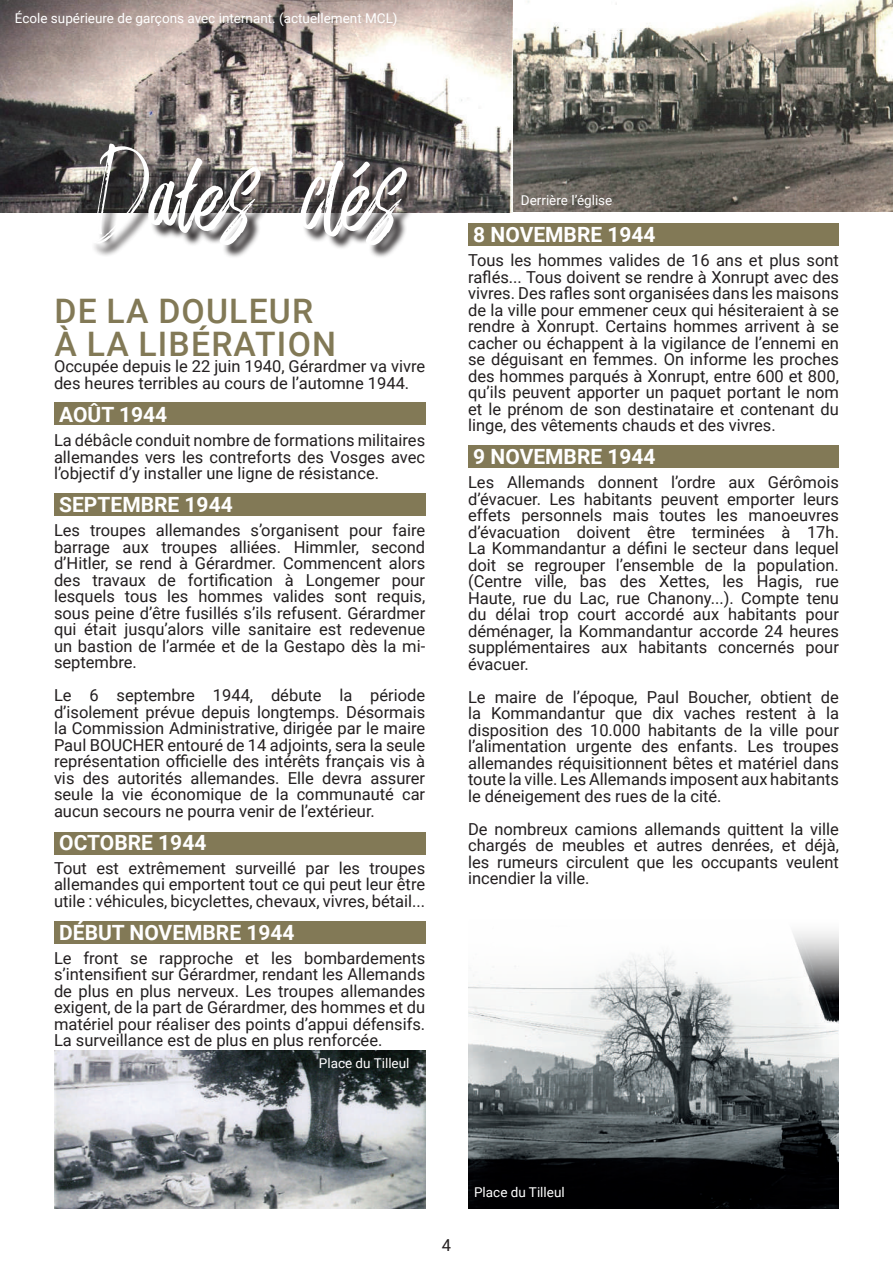
<style>
.page{position:relative;width:893px;height:1263px;background:#fff}
.page>*{position:absolute;margin:0;border:0;box-sizing:border-box;transform-origin:0 0}
.t1{font:158.25px "Rushtard Brush";color:#fff}
.t2{font:500 33.75px/33px "Roboto";letter-spacing:.035em;color:#827956}
.t3{font:700 21px "Roboto";color:#fff}
.t4{font:16.5px/16.5px "Roboto";color:#231f20;text-align:justify}
.t5{font:13.5px "Roboto";color:#fff}
</style>
<div class="page">
<div style="left:54px;top:402px;width:372px;height:23px;background:#827956"></div>
<div style="left:468px;top:223px;width:371px;height:23px;background:#827956"></div>
<div style="left:468px;top:445px;width:371px;height:23px;background:#827956"></div>
<div style="left:54px;top:493px;width:372px;height:23px;background:#827956"></div>
<div style="left:54px;top:832px;width:371px;height:23px;background:#827956"></div>
<div style="left:54px;top:921px;width:372px;height:22px;background:#827956"></div>
<img style="left:0;top:0;width:893px;height:213px">
<svg style="left:91px;top:146px;width:330px;height:111px"></svg>
<img style="left:468px;top:931px;width:371px;height:278px">
<img style="left:54px;top:1051px;width:371px;height:158px">
<p class="t5" style="left:15px;top:9px;width:384px">École supérieure de garçons avec internant. (actuellement MCL)</p>
<h1 class="t1" style="left:95px;top:124px;width:310px">Dates clés</h1>
<h2 class="t2" style="left:55px;top:293px;width:283px">DE LA DOULEUR<br>À LA LIBÉRATION</h2>
<p class="t4" style="left:54px;top:358px;width:373px">Occupée depuis le 22 juin 1940, Gérardmer va vivre des heures terribles au cours de l’automne 1944.</p>
<p class="t3" style="left:59px;top:400px;width:110px">AOÛT 1944</p>
<p class="t4" style="left:54px;top:431px;width:373px">La débâcle conduit nombre de formations militaires allemandes vers les contreforts des Vosges avec l’objectif d’y installer une ligne de résistance.</p>
<p class="t3" style="left:59px;top:490px;width:175px">SEPTEMBRE 1944</p>
<p class="t4" style="left:54px;top:521px;width:373px">Les troupes allemandes s’organisent pour faire barrage aux troupes alliées. Himmler, second d’Hitler, se rend à Gérardmer. Commencent alors des travaux de fortification à Longemer pour lesquels tous les hommes valides sont requis, sous peine d’être fusillés s’ils refusent. Gérardmer qui était jusqu’alors ville sanitaire est redevenue un bastion de l’armée et de la Gestapo dès la mi&shy;septembre.</p>
<p class="t4" style="left:54px;top:686px;width:373px">Le 6 septembre 1944, débute la période d’isolement prévue depuis longtemps. Désormais la Commission Administrative, dirigée par le maire Paul BOUCHER entouré de 14 adjoints, sera la seule représentation officielle des intérêts français vis à vis des autorités allemandes. Elle devra assurer seule la vie économique de la communauté car aucun secours ne pourra venir de l’extérieur.</p>
<p class="t3" style="left:59px;top:827px;width:149px">OCTOBRE 1944</p>
<p class="t4" style="left:54px;top:859px;width:373px">Tout est extrêmement surveillé par les troupes allemandes qui emportent tout ce qui peut leur être utile : véhicules, bicyclettes, chevaux, vivres, bétail...</p>
<p class="t3" style="left:59px;top:917px;width:237px">DÉBUT NOVEMBRE 1944</p>
<p class="t4" style="left:54px;top:949px;width:373px">Le front se rapproche et les bombardements s’intensifient sur Gérardmer, rendant les Allemands de plus en plus nerveux. Les troupes allemandes exigent, de la part de Gérardmer, des hommes et du matériel pour réaliser des points d’appui défensifs.<br>La surveillance est de plus en plus renforcée.</p>
<p class="t5" style="left:319px;top:1054px;width:92px">Place du Tilleul</p>
<p class="t5" style="left:521px;top:191px;width:93px">Derrière l’église</p>
<p class="t3" style="left:473px;top:220px;width:184px">8 NOVEMBRE 1944</p>
<p class="t4" style="left:468px;top:251px;width:372px">Tous les hommes valides de 16 ans et plus sont raflés... Tous doivent se rendre à Xonrupt avec des vivres. Des rafles sont organisées dans les maisons de la ville pour emmener ceux qui hésiteraient à se rendre à Xonrupt. Certains hommes arrivent à se cacher ou échappent à la vigilance de l’ennemi en se déguisant en femmes. On informe les proches des hommes parqués à Xonrupt, entre 600 et 800, qu’ils peuvent apporter un paquet portant le nom et le prénom de son destinataire et contenant du linge, des vêtements chauds et des vivres.</p>
<p class="t3" style="left:473px;top:442px;width:184px">9 NOVEMBRE 1944</p>
<p class="t4" style="left:468px;top:473px;width:372px">Les Allemands donnent l’ordre aux Gérômois d’évacuer. Les habitants peuvent emporter leurs effets personnels mais toutes les manoeuvres d’évacuation doivent être terminées à 17h.<br>La Kommandantur a défini le secteur dans lequel doit se regrouper l’ensemble de la population. (Centre ville, bas des Xettes, les Hagis, rue Haute, rue du Lac, rue Chanony...). Compte tenu du délai trop court accordé aux habitants pour déménager, la Kommandantur accorde 24 heures supplémentaires aux habitants concernés pour évacuer.</p>
<p class="t4" style="left:468px;top:688px;width:372px">Le maire de l’époque, Paul Boucher, obtient de la Kommandantur que dix vaches restent à la disposition des 10.000 habitants de la ville pour l’alimentation urgente des enfants. Les troupes allemandes réquisitionnent bêtes et matériel dans toute la ville. Les Allemands imposent aux habitants le déneigement des rues de la cité.</p>
<p class="t4" style="left:468px;top:820px;width:372px">De nombreux camions allemands quittent la ville chargés de meubles et autres denrées, et déjà, les rumeurs circulent que les occupants veulent incendier la ville.</p>
<p class="t4" style="left:442px;top:1236px;width:11px">4</p>
<p class="t5" style="left:474px;top:1183px;width:92px">Place du Tilleul</p>
</div>
